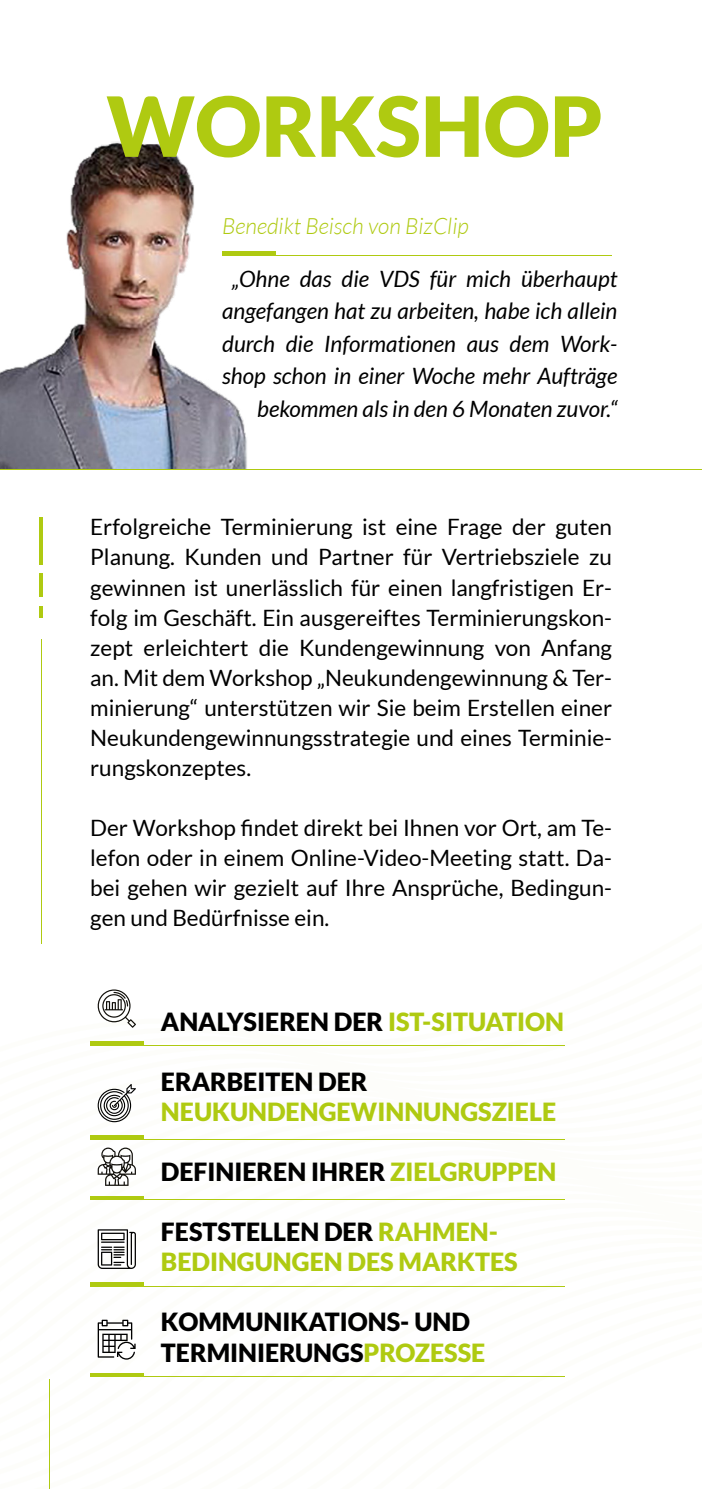
<style>
.page{position:relative;width:702px;height:1489px;background:#fff}
.page>*{position:absolute;margin:0;border:0;box-sizing:border-box;transform-origin:0 0}
.t1{font:900 83px "Lato";color:#afca11}
.t2{font:900 25px/30px "Lato";color:#000}
.t3{font:900 25px/30px "Lato";color:#afca11}
.t4{font:22.5px/30px "Lato";color:#000;text-align:justify}
.t5{font:italic 22.5px/32.5px "Lato";color:#000;text-align:right}
.t6{font:italic 300 22.5px "Lato";color:#afca11}
.s1{color:#afca11}
.s2{color:#000}
</style>
<div class="page">
<img style="left:0;top:141px;width:247px;height:328px">
<hr style="left:222px;top:251px;width:53px;height:4px;background:#afca11">
<hr style="left:90px;top:1041px;width:53px;height:4px;background:#afca11">
<hr style="left:90px;top:1135px;width:53px;height:3px;background:#afca11">
<svg style="left:90px;top:1196px;width:53px;height:3px"></svg>
<hr style="left:90px;top:1282px;width:53px;height:4px;background:#afca11">
<svg style="left:90px;top:1373px;width:53px;height:3px"></svg>
<hr style="left:0;top:469px;width:702px;height:1px;background:#afca11">
<hr style="left:222px;top:255px;width:390px;height:1px;background:#afca11">
<hr style="left:90px;top:1045px;width:474px;height:1px;background:#afca11">
<hr style="left:90px;top:1138px;width:474px;height:1px;background:#afca11">
<hr style="left:90px;top:1199px;width:474px;height:1px;background:#afca11">
<hr style="left:90px;top:1286px;width:474px;height:1px;background:#afca11">
<hr style="left:90px;top:1376px;width:474px;height:1px;background:#afca11">
<hr style="left:42px;top:639px;width:1px;height:304px;background:#afca11">
<hr style="left:49px;top:1378px;width:1px;height:110px;background:#afca11">
<hr style="left:40px;top:517px;width:3px;height:48px;background:#afca11">
<hr style="left:40px;top:573px;width:3px;height:24px;background:#afca11">
<svg style="left:40px;top:606px;width:3px;height:11px"></svg>
<svg style="left:98px;top:989px;width:38px;height:38px"></svg>
<svg style="left:98px;top:1084px;width:38px;height:38px"></svg>
<svg style="left:98px;top:1147px;width:38px;height:38px"></svg>
<svg style="left:98px;top:1229px;width:38px;height:39px"></svg>
<svg style="left:98px;top:1319px;width:38px;height:40px"></svg>
<h1 class="t1" style="left:106px;top:78px;width:498px">WORKSHOP</h1>
<p class="t6" style="left:222px;top:214px;width:248px">Benedikt Beisch von BizClip</p>
<p class="t5" style="left:222px;top:263px;width:397px">„Ohne das die VDS für mich überhaupt angefangen hat zu arbeiten, habe ich allein durch die Informationen aus dem Work&shy;shop schon in einer Woche mehr Aufträge bekommen als in den 6 Monaten zuvor.“</p>
<p class="t4" style="left:90px;top:512px;width:523px">Erfolgreiche Terminierung ist eine Frage der guten Planung. Kunden und Partner für Vertriebsziele zu gewinnen ist unerlässlich für einen langfristigen Er&shy;folg im Geschäft. Ein ausgereiftes Terminierungskon&shy;zept erleichtert die Kundengewinnung von Anfang an. Mit dem Workshop „Neukundengewinnung &amp; Ter&shy;minierung“ unterstützen wir Sie beim Erstellen einer Neukundengewinnungsstrategie und eines Terminie&shy;rungskonzeptes.</p>
<p class="t4" style="left:90px;top:812px;width:523px">Der Workshop findet direkt bei Ihnen vor Ort, am Te&shy;lefon oder in einem Online-Video-Meeting statt. Da&shy;bei gehen wir gezielt auf Ihre Ansprüche, Bedingun&shy;gen und Bedürfnisse ein.</p>
<p class="t2" style="left:161px;top:1006px;width:404px">ANALYSIEREN DER <span class="s1">IST-SITUATION</span></p>
<p class="t2" style="left:161px;top:1066px;width:208px">ERARBEITEN DER</p>
<p class="t3" style="left:161px;top:1096px;width:397px">NEUKUNDENGEWINNUNGSZIELE</p>
<p class="t2" style="left:161px;top:1156px;width:397px">DEFINIEREN IHRER <span class="s1">ZIELGRUPPEN</span></p>
<p class="t3" style="left:161px;top:1216px;width:358px"><span class="s2">FESTSTELLEN DER</span> RAHMEN-<br>BEDINGUNGEN DES MARKTES</p>
<p class="t2" style="left:161px;top:1306px;width:326px">KOMMUNIKATIONS- UND<br>TERMINIERUNGS<span class="s1">PROZESSE</span></p>
</div>
